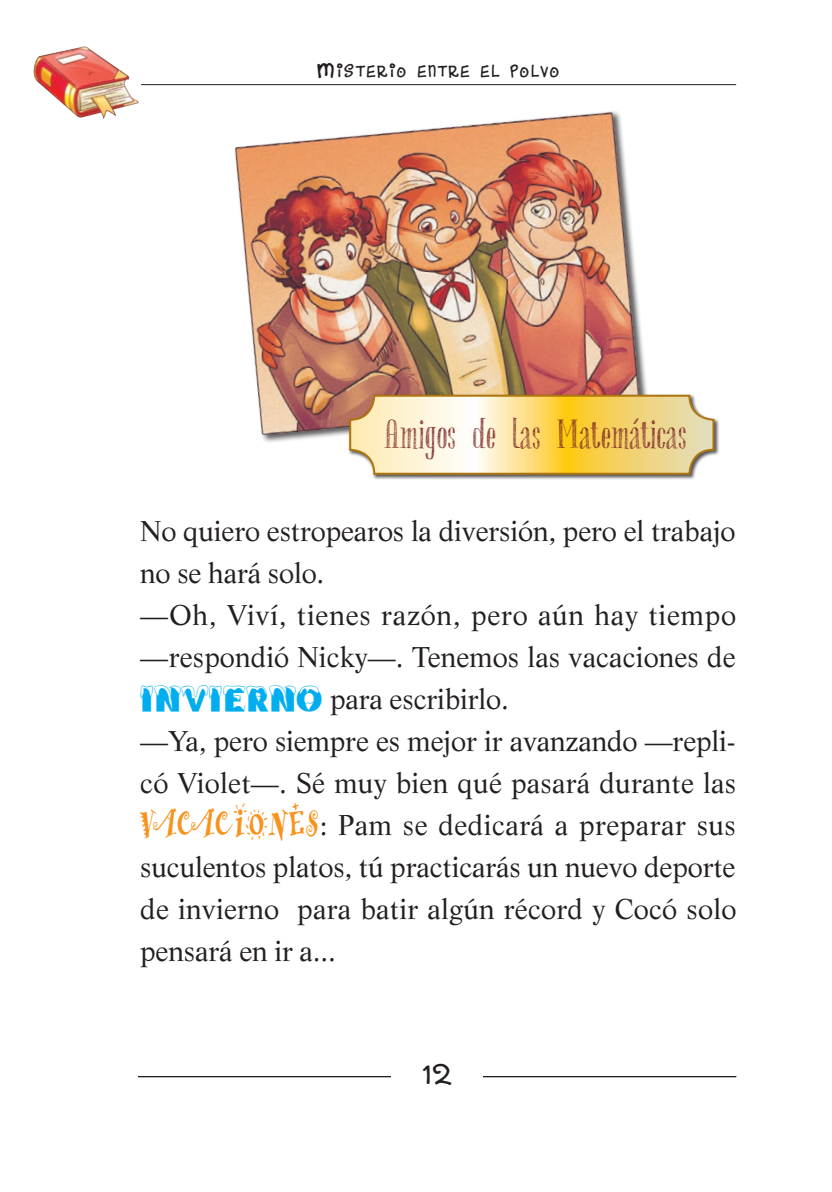
<style>
.page{position:relative;width:832px;height:1192px;background:#fff}
.page>*{position:absolute;margin:0;border:0;box-sizing:border-box;transform-origin:0 0}
.t1{font:40px "Chameleon Sketch Hatch";letter-spacing:.01em;color:#792222;scale:.8 1}
.t2{font:40px "Dance Party";color:#231f20}
.t3{font:28px/42px "Life";letter-spacing:-.005em;color:#231f20}
.t4{font:25.2px "Dance Party";letter-spacing:.055em;color:#231f20}
.s1{font-size:36px}
.s2{font-family:"Brrrrr";font-size:36px;color:#00aeef}
.s3{font-family:"Remedy Double";font-size:36px;color:#f7931d}
</style>
<div class="page">
<img style="left:234px;top:111px;width:413px;height:331px">
<div style="left:348px;top:393px;width:371px;height:87px;background:#231f20;opacity:.75"></div>
<svg style="left:350px;top:395px;width:363px;height:78px;background:#f6e09b"></svg>
<div style="left:349px;top:394px;width:365px;height:80px;border:2px solid #ae760f;border-radius:24px"></div>
<hr style="left:138px;top:1075px;width:597px;height:1px;background:#231f20">
<div style="left:391px;top:1050px;width:91px;height:50px;background:#fff"></div>
<hr style="left:141px;top:84px;width:594px;height:1px;background:#231f20">
<img style="left:33px;top:46px;width:109px;height:73px">
<p class="t4" style="left:317px;top:58px;width:244px"><span class="s1">M</span>isterio entre el polvo</p>
<h1 class="t1" style="left:384px;top:410px;width:379px">Amigos de las Matemáticas</h1>
<p class="t3" style="left:140px;top:509px;width:597px">No quiero estropearos la diversión, pero el trabajo no se hará solo.<br>—Oh, Viví, tienes razón, pero aún hay tiempo —respondió Nicky—. Tenemos las vacaciones de <span class="s2">INVIERNO</span> para escribirlo.<br>—Ya, pero siempre es mejor ir avanzando —repli&shy;có Violet—. Sé muy bien qué pasará durante las <span class="s3">VACACIONES</span>: Pam se dedicará a preparar sus suculentos platos, tú practicarás un nuevo deporte de invierno para batir algún récord y Cocó solo pensará en ir a...</p>
<h1 class="t2" style="left:423px;top:1053px;width:30px">12</h1>
</div>
